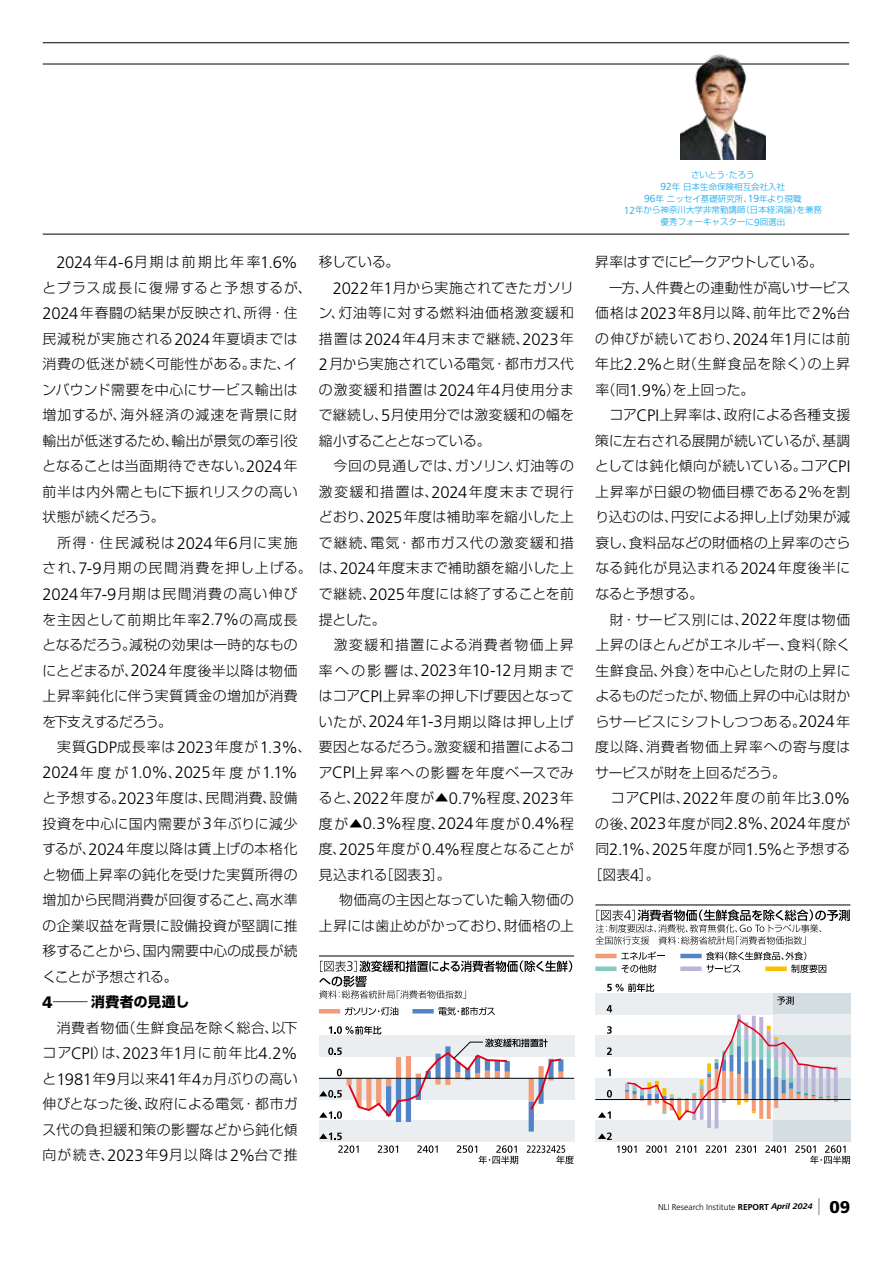
<style>
.page{position:relative;width:893px;height:1263px;background:#fff}
.page>*{position:absolute;margin:0;border:0;box-sizing:border-box;transform-origin:0 0}
.t1{font:300 16.65px/25.5px "Frutiger";letter-spacing:-.02em;color:#000}
.t2{font:300 13.8px/25.5px "Shin Go Pr 6 N";letter-spacing:.03em;color:#000}
.t3{font:300 13.8px "Shin Go Pr 6 N";letter-spacing:.085em;color:#000}
.t4{font:300 13.8px "Shin Go Pr 6 N";color:#000}
.t5{font:300 13.8px "Shin Go Pr 6 N";letter-spacing:.105em;color:#000}
.t6{font:300 13.8px "Shin Go Pr 6 N";letter-spacing:.08em;color:#000}
.t7{font:300 13.8px "Shin Go Pr 6 N";letter-spacing:.165em;color:#000}
.t8{font:300 13.8px "Shin Go Pr 6 N";letter-spacing:.065em;color:#000}
.t9{font:300 13.8px "Shin Go Pr 6 N";letter-spacing:.075em;color:#000}
.t10{font:300 13.8px "Shin Go Pr 6 N";letter-spacing:.05em;color:#000}
.t11{font:300 13.8px "Shin Go Pr 6 N";letter-spacing:-.005em;color:#000}
.t12{font:300 13.8px "Shin Go Pr 6 N";letter-spacing:.005em;color:#000}
.t13{font:300 13.8px "Shin Go Pr 6 N";letter-spacing:.01em;color:#000}
.t14{font:300 13.8px "Shin Go Pr 6 N";letter-spacing:-.05em;color:#000}
.t15{font:300 8.55px/11.7px "Shin Go Pr 6 N";color:#00a0e9;text-align:center}
.t16{font:300 8.55px "Frutiger";color:#000}
.s1{font-family:"Shin Go Pr 6 N";font-size:13.8px}
.s2{font-family:"Frutiger";font-size:16.65px}
.s3{font-family:"Frutiger";font-weight:900;font-size:16.65px}
.s4{font-weight:700}
.s5{font-family:"Frutiger";font-size:10.2px}
.s6{font-family:"Frutiger Next LT";font-weight:700;font-style:italic}
.s7{font-family:"Shin Go Pr 6 N";font-size:16.95px}
.s8{font-weight:900;font-size:16.95px}
</style>
<div class="page">
<hr style="left:43px;top:64px;width:806px;height:1px;background:#000">
<hr style="left:43px;top:42px;width:806px;height:1px;background:#000">
<hr style="left:43px;top:234px;width:806px;height:1px;background:#000">
<img style="left:680px;top:54px;width:85px;height:105px">
<hr style="left:319px;top:956px;width:255px;height:1px;background:#000">
<svg style="left:319px;top:960px;width:253px;height:39px"></svg>
<hr style="left:319px;top:1009px;width:21px;height:4px;background:#f29b76">
<svg style="left:438px;top:1007px;width:57px;height:8px"></svg>
<hr style="left:412px;top:1009px;width:22px;height:4px;background:#5185c5">
<svg style="left:345px;top:1007px;width:53px;height:8px"></svg>
<svg style="left:319px;top:1026px;width:255px;height:138px"></svg>
<div style="left:595px;top:1121px;width:255px;height:21px;background:#eaeef1"></div>
<div style="left:595px;top:1078px;width:255px;height:21px;background:#eaeef1"></div>
<div style="left:595px;top:1036px;width:255px;height:21px;background:#eaeef1"></div>
<div style="left:595px;top:993px;width:255px;height:21px;background:#eaeef1"></div>
<div style="left:772px;top:993px;width:78px;height:21px;background:#d4dde1"></div>
<div style="left:772px;top:1014px;width:78px;height:22px;background:#eaeef1"></div>
<div style="left:772px;top:1036px;width:78px;height:21px;background:#d4dde1"></div>
<div style="left:772px;top:1057px;width:78px;height:21px;background:#eaeef1"></div>
<div style="left:772px;top:1078px;width:78px;height:21px;background:#d4dde1"></div>
<div style="left:772px;top:1099px;width:78px;height:22px;background:#eaeef1"></div>
<div style="left:772px;top:1121px;width:78px;height:21px;background:#d4dde1"></div>
<svg style="left:777px;top:996px;width:17px;height:9px"></svg>
<svg style="left:607px;top:1090px;width:5px;height:7px"></svg>
<svg style="left:607px;top:1069px;width:4px;height:7px"></svg>
<svg style="left:607px;top:1047px;width:5px;height:8px"></svg>
<svg style="left:607px;top:1026px;width:5px;height:8px"></svg>
<svg style="left:607px;top:1005px;width:5px;height:7px"></svg>
<svg style="left:607px;top:983px;width:47px;height:9px"></svg>
<svg style="left:598px;top:1111px;width:13px;height:8px"></svg>
<svg style="left:598px;top:1132px;width:39px;height:21px"></svg>
<svg style="left:646px;top:1145px;width:20px;height:8px"></svg>
<svg style="left:676px;top:1145px;width:20px;height:8px"></svg>
<svg style="left:706px;top:1145px;width:20px;height:8px"></svg>
<svg style="left:736px;top:1145px;width:20px;height:8px"></svg>
<svg style="left:765px;top:1145px;width:21px;height:8px"></svg>
<svg style="left:795px;top:1145px;width:55px;height:19px"></svg>
<hr style="left:595px;top:904px;width:255px;height:1px;background:#000">
<svg style="left:596px;top:909px;width:254px;height:36px"></svg>
<hr style="left:595px;top:954px;width:22px;height:4px;background:#f29b76">
<hr style="left:680px;top:954px;width:22px;height:4px;background:#5185c5">
<div style="left:680px;top:966px;width:22px;height:5px;background:#bbb3d8"></div>
<svg style="left:706px;top:952px;width:120px;height:21px"></svg>
<div style="left:595px;top:966px;width:22px;height:5px;background:#85cbbf"></div>
<svg style="left:621px;top:951px;width:43px;height:22px"></svg>
<hr style="left:707px;top:1099px;width:4px;height:29px;background:#bbb3d8">
<hr style="left:715px;top:1099px;width:3px;height:29px;background:#bbb3d8">
<svg style="left:737px;top:1014px;width:4px;height:3px"></svg>
<svg style="left:625px;top:1017px;width:213px;height:105px"></svg>
<hr style="left:595px;top:1099px;width:255px;height:1px;background:#000">
<p class="t1" style="left:56px;top:250px;width:243px">2024<span class="s1">年</span>4-6<span class="s1">月期は前期比年率</span>1.6%</p>
<p class="t2" style="left:43px;top:274px;width:270px">とプラス成長に復帰すると予想するが、<br><span class="s2">2024</span>年春闘の結果が反映され、所得・住民減税が実施される<span class="s2">2024</span>年夏頃までは消費の低迷が続く可能性がある。また、インバウンド需要を中心にサービス輸出は増加するが、海外経済の減速を背景に財輸出が低迷するため、輸出が景気の牽引役となることは当面期待できない。<span class="s2">2024</span>年前半は内外需ともに下振れリスクの高い状態が続くだろう。<br>　所得・住民減税は<span class="s2">2024</span>年<span class="s2">6</span>月に実施され、<span class="s2">7-9</span>月期の民間消費を押し上げる。<br><span class="s2">2024</span>年<span class="s2">7-9</span>月期は民間消費の高い伸びを主因として前期比年率<span class="s2">2.7%</span>の高成長となるだろう。減税の効果は一時的なものにとどまるが、<span class="s2">2024</span>年度後半以降は物価上昇率鈍化に伴う実質賃金の増加が消費を下支えするだろう。<br>　実質<span class="s2">GDP</span>成長率は<span class="s2">2023</span>年度が<span class="s2">1.3%</span>、</p>
<p class="t1" style="left:43px;top:760px;width:257px">2024<span class="s1">年度が</span>1.0%<span class="s1">、</span>2025<span class="s1">年度が</span>1.1%</p>
<p class="t2" style="left:43px;top:784px;width:257px">と予想する。<span class="s2">2023</span>年度は、民間消費、設備投資を中心に国内需要が<span class="s2">3</span>年ぶりに減少するが、<span class="s2">2024</span>年度以降は賃上げの本格化と物価上昇率の鈍化を受けた実質所得の増加から民間消費が回復すること、高水準の企業収益を背景に設備投資が堅調に推移することから、国内需要中心の成長が続くことが予想される。<br><span class="s3">4</span>―<span class="s4">消費者の見通し<br></span>　消費者物価（生鮮食品を除く総合、以下</p>
<p class="t1" style="left:43px;top:1040px;width:257px"><span class="s1">コア</span>CPI<span class="s1">）は、</span>2023<span class="s1">年</span>1<span class="s1">月に前年比</span>4.2%</p>
<p class="t2" style="left:43px;top:1064px;width:257px;text-align:justify">と<span class="s2">1981</span>年<span class="s2">9</span>月以来<span class="s2">41</span>年<span class="s2">4</span>ヵ月ぶりの高い伸びとなった後、政府による電気・都市ガス代の負担緩和策の影響などから鈍化傾向が続き、<span class="s2">2023</span>年<span class="s2">9</span>月以降は<span class="s2">2%</span>台で推</p>
<p class="t2" style="left:319px;top:248px;width:82px">移している。</p>
<p class="t2" style="left:333px;top:274px;width:243px"><span class="s2">2022</span>年<span class="s2">1</span>月から実施されてきたガソリ</p>
<p class="t3" style="left:319px;top:302px;width:257px">ン、灯油等に対する燃料油価格激変緩和</p>
<p class="t6" style="left:319px;top:327px;width:257px">措置は<span class="s2">2024</span>年<span class="s2">4</span>月末まで継続、<span class="s2">2023</span>年</p>
<p class="t4" style="left:319px;top:353px;width:257px"><span class="s2">2</span>月から実施されている電気・都市ガス代</p>
<p class="t9" style="left:319px;top:378px;width:257px">の激変緩和措置は<span class="s2">2024</span>年<span class="s2">4</span>月使用分ま</p>
<p class="t2" style="left:319px;top:401px;width:257px">で継続し、<span class="s2">5</span>月使用分では激変緩和の幅を</p>
<p class="t14" style="left:319px;top:429px;width:173px">縮小することとなっている。</p>
<p class="t10" style="left:319px;top:455px;width:257px">　今回の見通しでは、ガソリン、灯油等の</p>
<p class="t5" style="left:319px;top:480px;width:257px">激変緩和措置は、<span class="s2">2024</span>年度末まで現行</p>
<p class="t2" style="left:319px;top:503px;width:257px">どおり、<span class="s2">2025</span>年度は補助率を縮小した上</p>
<p class="t3" style="left:319px;top:531px;width:257px">で継続、電気・都市ガス代の激変緩和措</p>
<p class="t2" style="left:319px;top:554px;width:257px">は、<span class="s2">2024</span>年度末まで補助額を縮小した上</p>
<p class="t2" style="left:319px;top:580px;width:257px">で継続、<span class="s2">2025</span>年度には終了することを前</p>
<p class="t2" style="left:319px;top:605px;width:68px">提とした。</p>
<p class="t5" style="left:319px;top:633px;width:257px">　激変緩和措置による消費者物価上昇</p>
<p class="t7" style="left:319px;top:659px;width:257px">率への影響は、<span class="s2">2023</span>年<span class="s2">10-12</span>月期まで</p>
<p class="t4" style="left:319px;top:684px;width:257px">はコア<span class="s2">CPI</span>上昇率の押し下げ要因となって</p>
<p class="t8" style="left:319px;top:710px;width:257px">いたが、<span class="s2">2024</span>年<span class="s2">1-3</span>月期以降は押し上げ</p>
<p class="t11" style="left:319px;top:735px;width:257px">要因となるだろう。激変緩和措置によるコ</p>
<p class="t3" style="left:319px;top:761px;width:257px">ア<span class="s2">CPI</span>上昇率への影響を年度ベースでみ</p>
<p class="t1" style="left:319px;top:785px;width:257px"><span class="s1">ると、</span>2022<span class="s1">年度が▲</span>0.7%<span class="s1">程度、</span>2023<span class="s1">年度が▲</span>0.3%<span class="s1">程度、</span>2024<span class="s1">年度が</span>0.4%<span class="s1">程</span></p>
<p class="t2" style="left:319px;top:835px;width:257px">度、<span class="s2">2025</span>年度が<span class="s2">0.4%</span>程度となることが</p>
<p class="t2" style="left:319px;top:860px;width:133px">見込まれる［図表<span class="s2">3</span>］。</p>
<p class="t13" style="left:325px;top:889px;width:250px">　物価高の主因となっていた輸入物価の</p>
<p class="t12" style="left:319px;top:914px;width:257px">上昇には歯止めがかっており、財価格の上</p>
<p class="t15" style="left:624px;top:168px;width:200px">さいとう・たろう<br><span class="s5">92</span>年日本生命保険相互会社入社<br><span class="s5">96</span>年ニッセイ基礎研究所、<span class="s5">19</span>年より現職<br><span class="s5">12</span>年から神奈川大学非常勤講師（日本経済論）を兼務優秀フォーキャスターに<span class="s5">9</span>回選出</p>
<p class="t2" style="left:595px;top:248px;width:257px">昇率はすでにピークアウトしている。<br>　一方、人件費との連動性が高いサービス価格は<span class="s2">2023</span>年<span class="s2">8</span>月以降、前年比で<span class="s2">2%</span>台の伸びが続いており、<span class="s2">2024</span>年<span class="s2">1</span>月には前年比<span class="s2">2.2%</span>と財（生鮮食品を除く）の上昇率（同<span class="s2">1.9%</span>）を上回った。<br>　コア<span class="s2">CPI</span>上昇率は、政府による各種支援策に左右される展開が続いているが、基調としては鈍化傾向が続いている。コア<span class="s2">CPI</span>上昇率が日銀の物価目標である<span class="s2">2</span>％を割り込むのは、円安による押し上げ効果が減衰し、食料品などの財価格の上昇率のさらなる鈍化が見込まれる<span class="s2">2024</span>年度後半になると予想する。<br>　財・サービス別には、<span class="s2">2022</span>年度は物価上昇のほとんどがエネルギー、食料（除く生鮮食品、外食）を中心とした財の上昇によるものだったが、物価上昇の中心は財からサービスにシフトしつつある。<span class="s2">2024</span>年度以降、消費者物価上昇率への寄与度はサービスが財を上回るだろう。<br>　コア<span class="s2">CPI</span>は、<span class="s2">2022</span>年度の前年比<span class="s2">3.0%</span></p>
<p class="t1" style="left:595px;top:811px;width:257px"><span class="s1">の後、</span>2023<span class="s1">年度が同</span>2.8%<span class="s1">、</span>2024<span class="s1">年度が同</span>2.1%<span class="s1">、</span>2025<span class="s1">年度が同</span>1.5%<span class="s1">と予想する</span></p>
<p class="t2" style="left:588px;top:860px;width:73px">［図表<span class="s2">4</span>］。</p>
<p class="t16" style="left:658px;top:1202px;width:194px">NLI Research Institute <span class="s4">REPORT</span> <span class="s6">April 2024</span> <span class="s7">｜</span> <span class="s8">09</span></p>
</div>
